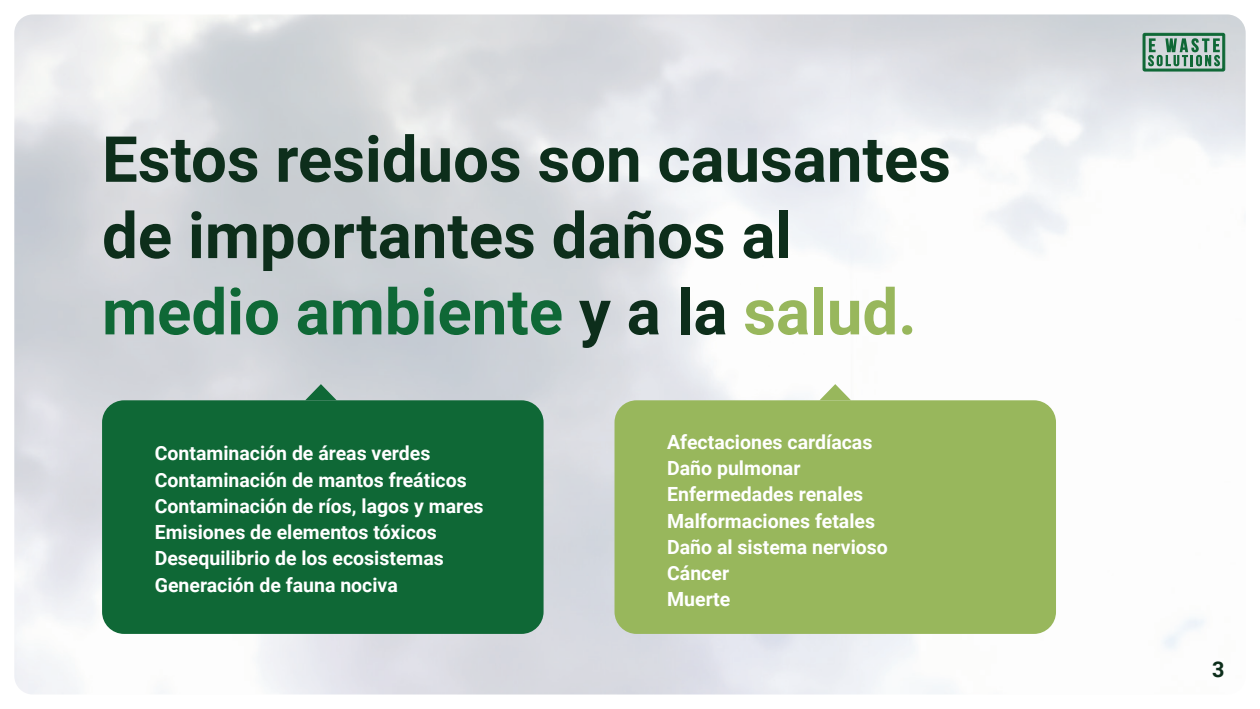
<style>
.page{position:relative;width:1260px;height:709px;background:#fff}
.page>*{position:absolute;margin:0;border:0;box-sizing:border-box;transform-origin:0 0}
.t1{font:700 63.5px/76.2px "Roboto";color:#0d2e1b}
.t2{font:700 21.62px "Roboto";color:#0d2e1b}
.t3{font:700 19.5px/26.2px "Roboto";color:#fff}
.s1{color:#0f6836}
.s2{color:#98b75c}
</style>
<div class="page">
<img style="left:14px;top:14px;width:1232px;height:680px">
<svg style="left:1143px;top:33px;width:82px;height:38px;background:#77a38e"></svg>
<div style="left:102px;top:400px;width:442px;height:233px;background:#0f6836;border-radius:22px"></div>
<div style="left:615px;top:400px;width:441px;height:233px;background:#98b75c;border-radius:22px"></div>
<svg style="left:305px;top:384px;width:32px;height:16px"></svg>
<svg style="left:820px;top:384px;width:31px;height:16px"></svg>
<h1 class="t1" style="left:102px;top:119px;width:850px">Estos residuos son causantes de importantes daños al <span class="s1">medio ambiente</span> y a la <span class="s2">salud.</span></h1>
<p class="t3" style="left:155px;top:439px;width:330px">Contaminación de áreas verdes<br>Contaminación de mantos freáticos<br>Contaminación de ríos, lagos y mares<br>Emisiones de elementos tóxicos<br>Desequilibrio de los ecosistemas<br>Generación de fauna nociva</p>
<p class="t3" style="left:667px;top:428px;width:222px">Afectaciones cardíacas<br>Daño pulmonar<br>Enfermedades renales<br>Malformaciones fetales<br>Daño al sistema nervioso<br>Cáncer<br>Muerte</p>
<p class="t2" style="left:1212px;top:653px;width:14px">3</p>
</div>
